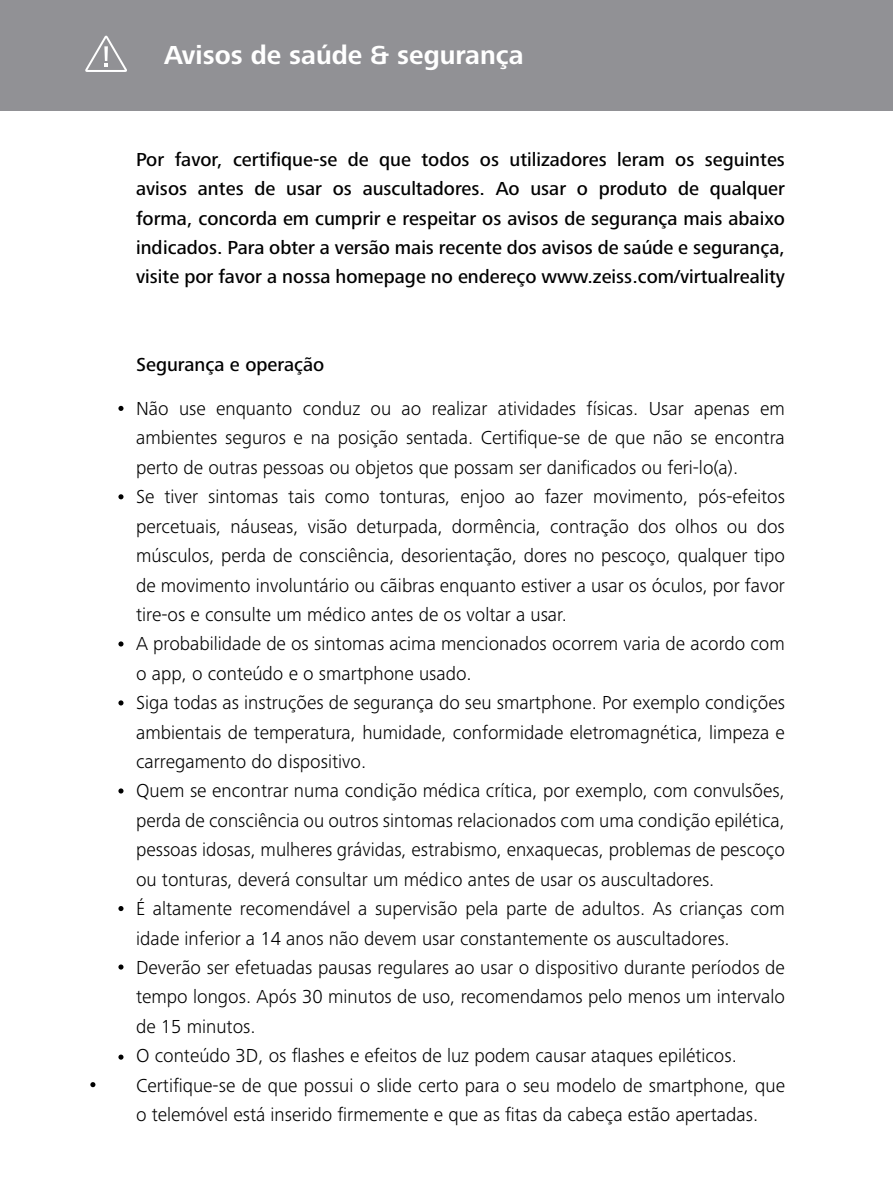
<style>
.page{position:relative;width:893px;height:1191px;background:#fff}
.page>*{position:absolute;margin:0;border:0;box-sizing:border-box;transform-origin:0 0}
.t1{font:700 27px "Zeiss Frutiger Next Pro";color:#fff}
.t2{font:300 19.5px/29.4px "Zeiss Frutiger Next Pro";color:#000}
.t3{font:500 19.5px/29.4px "Zeiss Frutiger Next Pro";color:#000;text-align:justify}
</style>
<div class="page">
<div style="left:0;top:0;width:893px;height:111px;background:#919195"></div>
<svg style="left:85px;top:36px;width:42px;height:36px"></svg>
<svg style="left:118px;top:406px;width:6px;height:5px"></svg>
<svg style="left:118px;top:494px;width:6px;height:5px"></svg>
<svg style="left:118px;top:641px;width:6px;height:5px"></svg>
<svg style="left:118px;top:700px;width:6px;height:5px"></svg>
<svg style="left:118px;top:788px;width:6px;height:5px"></svg>
<svg style="left:118px;top:906px;width:6px;height:5px"></svg>
<svg style="left:118px;top:964px;width:6px;height:5px"></svg>
<svg style="left:118px;top:1054px;width:6px;height:5px"></svg>
<svg style="left:90px;top:1082px;width:5px;height:5px"></svg>
<h1 class="t1" style="left:164px;top:40px;width:361px">Avisos de saúde &amp; segurança</h1>
<p class="t3" style="left:136px;top:145px;width:650px">Por favor, certifique-se de que todos os utilizadores leram os seguintes avisos antes de usar os auscultadores. Ao usar o produto de qualquer forma, concorda em cumprir e respeitar os avisos de segurança mais abaixo indicados. Para obter a versão mais recente dos avisos de saúde e segurança, visite por favor a nossa homepage no endereço www.zeiss.com/virtualreality</p>
<p class="t3" style="left:136px;top:350px;width:190px">Segurança e operação</p>
<p class="t2" style="left:136px;top:394px;width:650px">Não use enquanto conduz ou ao realizar atividades físicas. Usar apenas em ambientes seguros e na posição sentada. Certifique-se de que não se encontra perto de outras pessoas ou objetos que possam ser danificados ou feri-lo(a).<br>Se tiver sintomas tais como tonturas, enjoo ao fazer movimento, pós-efeitos percetuais, náuseas, visão deturpada, dormência, contração dos olhos ou dos músculos, perda de consciência, desorientação, dores no pescoço, qualquer tipo de movimento involuntário ou cãibras enquanto estiver a usar os óculos, por favor tire-os e consulte um médico antes de os voltar a usar.<br>A probabilidade de os sintomas acima mencionados ocorrem varia de acordo com o app, o conteúdo e o smartphone usado.<br>Siga todas as instruções de segurança do seu smartphone. Por exemplo condições ambientais de temperatura, humidade, conformidade eletromagnética, limpeza e carregamento do dispositivo.<br>Quem se encontrar numa condição médica crítica, por exemplo, com convulsões, perda de consciência ou outros sintomas relacionados com uma condição epilética, pessoas idosas, mulheres grávidas, estrabismo, enxaquecas, problemas de pescoço ou tonturas, deverá consultar um médico antes de usar os auscultadores.<br>É altamente recomendável a supervisão pela parte de adultos. As crianças com idade inferior a 14 anos não devem usar constantemente os auscultadores.<br>Deverão ser efetuadas pausas regulares ao usar o dispositivo durante períodos de tempo longos. Após 30 minutos de uso, recomendamos pelo menos um intervalo de 15 minutos.<br>O conteúdo 3D, os flashes e efeitos de luz podem causar ataques epiléticos.<br>Certifique-se de que possui o slide certo para o seu modelo de smartphone, que o telemóvel está inserido firmemente e que as fitas da cabeça estão apertadas.</p>
</div>
